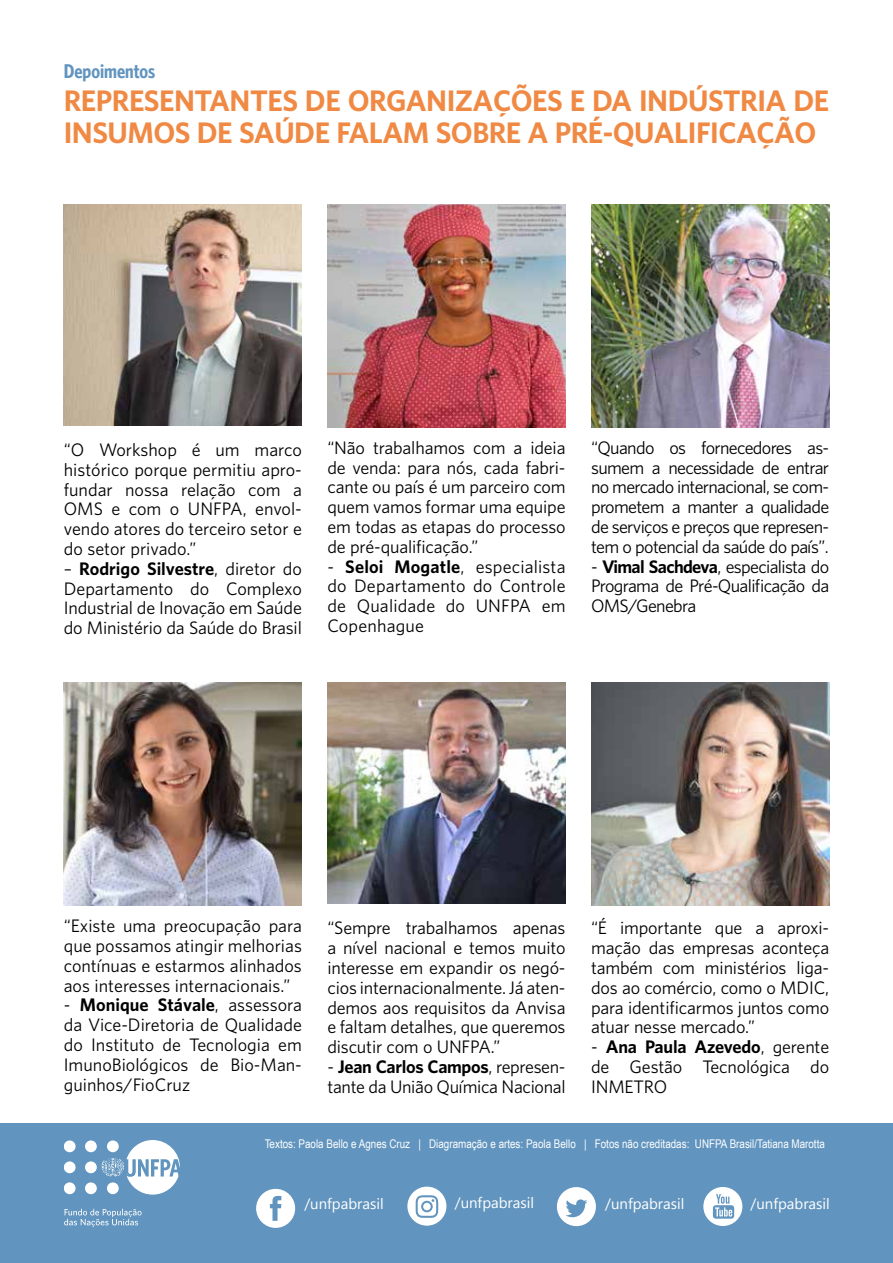
<style>
.page{position:relative;width:893px;height:1263px;background:#fff}
.page>*{position:absolute;margin:0;border:0;box-sizing:border-box;transform-origin:0 0}
.t1{font:700 27px/32.4px "UNFPA";letter-spacing:-.02em;color:#f08943}
.t2{font:700 condensed 18px "UNFPA";color:#6194be}
.t3{font:16.5px/19.8px "UNFPA Text";letter-spacing:-.01em;color:#000;text-align:justify}
.t4{font:700 16.5px "UNFPA";letter-spacing:-.01em;color:#000}
.t5{font:15px "Lao UI";color:#fff}
.t6{font:12px "Arial Narrow";color:#fff}
.s1{font-family:"UNFPA Text";font-weight:400}
.s2{font-family:"UNFPA";font-weight:700}
</style>
<div class="page">
<div style="left:0;top:1124px;width:893px;height:139px;background:#6194be"></div>
<div style="left:256px;top:1189px;width:39px;height:39px;background:#fff;border-radius:50%"></div>
<div style="left:703px;top:1187px;width:39px;height:39px;background:#fff;border-radius:50%"></div>
<svg style="left:713px;top:1194px;width:21px;height:25px"></svg>
<div style="left:557px;top:1187px;width:39px;height:39px;background:#fff;border-radius:50%"></div>
<svg style="left:270px;top:1196px;width:11px;height:25px"></svg>
<svg style="left:565px;top:1199px;width:22px;height:18px"></svg>
<div style="left:407px;top:1186px;width:39px;height:40px;background:#fff;border-radius:50%"></div>
<svg style="left:416px;top:1195px;width:22px;height:23px"></svg>
<div style="left:85px;top:1161px;width:12px;height:12px;background:#fff;border-radius:50%"></div>
<div style="left:85px;top:1182px;width:12px;height:12px;background:#fff;border-radius:50%"></div>
<div style="left:85px;top:1140px;width:12px;height:12px;background:#fff;border-radius:50%"></div>
<div style="left:64px;top:1161px;width:12px;height:12px;background:#fff;border-radius:50%"></div>
<div style="left:64px;top:1182px;width:12px;height:12px;background:#fff;border-radius:50%"></div>
<div style="left:64px;top:1140px;width:12px;height:12px;background:#fff;border-radius:50%"></div>
<svg style="left:64px;top:1209px;width:78px;height:18px"></svg>
<svg style="left:102px;top:1140px;width:78px;height:54px"></svg>
<img style="left:64px;top:204px;width:238px;height:221px">
<img style="left:64px;top:682px;width:238px;height:224px">
<img style="left:591px;top:682px;width:238px;height:224px">
<img style="left:327px;top:204px;width:239px;height:223px">
<img style="left:591px;top:204px;width:238px;height:223px">
<img style="left:327px;top:682px;width:239px;height:222px">
<p class="t2" style="left:64px;top:59px;width:93px">Depoimentos</p>
<h1 class="t1" style="left:64px;top:83px;width:767px">REPRESENTANTES DE ORGANIZAÇÕES E DA INDÚSTRIA DE<br>INSUMOS DE SAÚDE FALAM SOBRE A PRÉ-QUALIFICAÇÃO</h1>
<p class="t3" style="left:64px;top:439px;width:240px">“O Workshop é um marco histórico porque permitiu apro&shy;fundar nossa relação com a OMS e com o UNFPA, envol&shy;vendo atores do terceiro setor e do setor privado.”</p>
<p class="t4" style="left:64px;top:557px;width:240px"><span class="s1">–</span> Rodrigo Silvestre<span class="s1">, diretor do</span></p>
<p class="t3" style="left:64px;top:578px;width:240px">Departamento do Complexo Industrial de Inovação em Saúde do Ministério da Saúde do Brasil</p>
<p class="t3" style="left:327px;top:437px;width:240px">“Não trabalhamos com a ideia de venda: para nós, cada fabri&shy;cante ou país é um parceiro com quem vamos formar uma equipe em todas as etapas do processo de pré-qualificação.”</p>
<p class="t3" style="left:327px;top:556px;width:240px">- <span class="s2">Seloi Mogatle</span>, especialista do Departamento do Controle de Qualidade do UNFPA em Copenhague</p>
<p class="t3" style="left:591px;top:437px;width:240px">“Quando os fornecedores as&shy;sumem a necessidade de entrar no mercado internacional, se com&shy;prometem a manter a qualidade de serviços e preços que represen&shy;tem o potencial da saúde do país”.</p>
<p class="t3" style="left:591px;top:556px;width:240px">- <span class="s2">Vimal Sachdeva</span>, especialista do Programa de Pré-Qualificação da OMS/Genebra</p>
<p class="t3" style="left:64px;top:915px;width:240px">“Existe uma preocupação para que possamos atingir melhorias contínuas e estarmos alinhados aos interesses internacionais.”</p>
<p class="t4" style="left:64px;top:994px;width:240px"><span class="s1">-</span> Monique Stávale<span class="s1">, assessora</span></p>
<p class="t3" style="left:64px;top:1014px;width:240px">da Vice-Diretoria de Qualidade do Instituto de Tecnologia em ImunoBiológicos de Bio-Man&shy;guinhos/FioCruz</p>
<p class="t3" style="left:327px;top:918px;width:240px">“Sempre trabalhamos apenas a nível nacional e temos muito interesse em expandir os negó&shy;cios internacionalmente. Já aten&shy;demos aos requisitos da Anvisa e faltam detalhes, que queremos discutir com o UNFPA.”</p>
<p class="t4" style="left:327px;top:1056px;width:240px"><span class="s1">-</span> Jean Carlos Campos<span class="s1">, represen-</span></p>
<p class="t3" style="left:327px;top:1076px;width:240px">tante da União Química Nacional</p>
<p class="t3" style="left:591px;top:918px;width:240px">“É importante que a aproxi&shy;mação das empresas aconteça também com ministérios liga&shy;dos ao comércio, como o MDIC, para identificarmos juntos como atuar nesse mercado.”</p>
<p class="t4" style="left:591px;top:1036px;width:240px"><span class="s1">-</span> Ana Paula Azevedo<span class="s1">, gerente</span></p>
<p class="t3" style="left:591px;top:1056px;width:240px">de Gestão Tecnológica do<br>INMETRO</p>
<p class="t6" style="left:265px;top:1135px;width:562px">Textos: Paola Bello e Agnes Cruz | Diagramação e artes: Paola Bello | Fotos não creditadas: UNFPA Brasil/Tatiana Marotta</p>
<p class="t5" style="left:304px;top:1194px;width:81px">/unfpabrasil</p>
<p class="t5" style="left:455px;top:1193px;width:81px">/unfpabrasil</p>
<p class="t5" style="left:605px;top:1193px;width:81px">/unfpabrasil</p>
<p class="t5" style="left:751px;top:1193px;width:81px">/unfpabrasil</p>
</div>
